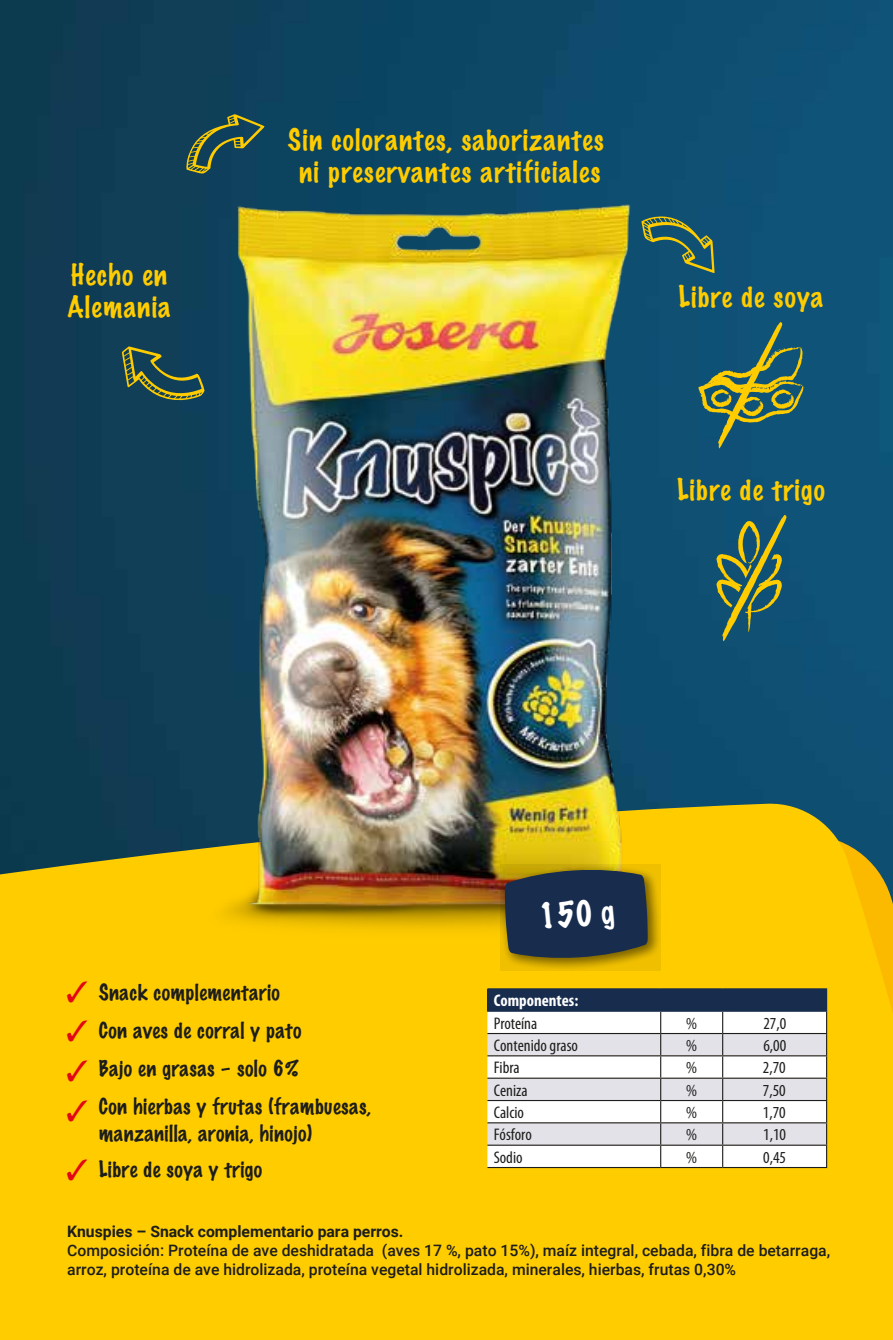
<style>
.page{position:relative;width:893px;height:1340px;background:#fff}
.page>*{position:absolute;margin:0;border:0;box-sizing:border-box;transform-origin:0 0}
.t1{font:100 31.72px "Marker Felt";color:#fff}
.t2{font:100 27px/32.2px "Marker Felt";letter-spacing:.045em;color:#fc0}
.t3{font:100 20.25px/27px "Marker Felt";letter-spacing:.025em;color:#1d1d1b}
.t4{font:condensed 16.88px "Myriad Pro";color:#1d1d1b}
.t5{font:700 condensed 16.88px "Myriad Pro";color:#fff}
.t6{font:500 15.75px/18.9px "Roboto";color:#1d1d1b}
.t7{font:700 15.75px "Roboto";color:#1d1d1b}
.s1{color:#e30613}
</style>
<div class="page">
<img style="left:0;top:0;width:893px;height:802px">
<div style="left:0;top:802px;width:893px;height:537px;background:#fc0"></div>
<svg style="left:122px;top:346px;width:35px;height:55px;background:#485f42"></svg>
<svg style="left:186px;top:114px;width:79px;height:2px"></svg>
<img style="left:157px;top:116px;width:538px;height:841px">
<svg style="left:500px;top:864px;width:161px;height:107px;background:#d2a802"></svg>
<svg style="left:505px;top:869px;width:143px;height:89px;background:#283745"></svg>
<svg style="left:641px;top:216px;width:74px;height:57px;background:#3a655e"></svg>
<hr style="left:487px;top:1166px;width:174px;height:2px;background:#1d1d1b">
<hr style="left:661px;top:1166px;width:62px;height:2px;background:#1d1d1b">
<hr style="left:723px;top:1166px;width:104px;height:2px;background:#1d1d1b">
<hr style="left:487px;top:988px;width:174px;height:1px;background:#182d4d">
<hr style="left:661px;top:988px;width:62px;height:1px;background:#182d4d">
<hr style="left:723px;top:988px;width:104px;height:1px;background:#182d4d">
<svg style="left:487px;top:989px;width:340px;height:177px"></svg>
<hr style="left:487px;top:1010px;width:174px;height:1px;background:#182d4d">
<hr style="left:661px;top:1010px;width:62px;height:1px;background:#182d4d">
<hr style="left:723px;top:1010px;width:104px;height:1px;background:#182d4d">
<svg style="left:716px;top:515px;width:70px;height:126px;background:#476d59"></svg>
<svg style="left:698px;top:322px;width:107px;height:126px;background:#406b5e"></svg>
<h2 class="t2" style="left:67px;top:258px;width:105px">Hecho en<br>Alemania</h2>
<h2 class="t2" style="left:288px;top:123px;width:317px;text-align:center">Sin colorantes, saborizantes ni preservantes artificiales</h2>
<h2 class="t2" style="left:678px;top:281px;width:146px">Libre de soya</h2>
<h2 class="t2" style="left:677px;top:473px;width:149px">Libre de trigo</h2>
<h1 class="t1" style="left:537px;top:891px;width:77px;rotate:-4deg">150 g</h1>
<p class="t3" style="left:66px;top:978px;width:215px"><span class="s1">✓</span> Snack complementario</p>
<p class="t3" style="left:66px;top:1016px;width:237px"><span class="s1">✓</span> Con aves de corral y pato</p>
<p class="t3" style="left:66px;top:1054px;width:234px"><span class="s1">✓</span> Bajo en grasas – solo 6%</p>
<p class="t3" style="left:99px;top:1092px;width:274px;text-indent:-33px"><span class="s1">✓</span> Con hierbas y frutas (frambuesas, manzanilla, aronia, hinojo)</p>
<p class="t3" style="left:66px;top:1155px;width:197px"><span class="s1">✓</span> Libre de soya y trigo</p>
<p class="t5" style="left:494px;top:990px;width:86px">Componentes:</p>
<p class="t4" style="left:494px;top:1012px;width:45px">Proteína</p>
<p class="t4" style="left:686px;top:1012px;width:12px">%</p>
<p class="t4" style="left:763px;top:1012px;width:24px">27,0</p>
<p class="t4" style="left:494px;top:1035px;width:86px">Contenido graso</p>
<p class="t4" style="left:686px;top:1035px;width:12px">%</p>
<p class="t4" style="left:763px;top:1035px;width:24px">6,00</p>
<p class="t4" style="left:494px;top:1057px;width:27px">Fibra</p>
<p class="t4" style="left:686px;top:1057px;width:12px">%</p>
<p class="t4" style="left:763px;top:1057px;width:24px">2,70</p>
<p class="t4" style="left:494px;top:1079px;width:35px">Ceniza</p>
<p class="t4" style="left:686px;top:1079px;width:12px">%</p>
<p class="t4" style="left:763px;top:1079px;width:24px">7,50</p>
<p class="t4" style="left:494px;top:1102px;width:32px">Calcio</p>
<p class="t4" style="left:686px;top:1102px;width:12px">%</p>
<p class="t4" style="left:763px;top:1102px;width:24px">1,70</p>
<p class="t4" style="left:494px;top:1124px;width:40px">Fósforo</p>
<p class="t4" style="left:686px;top:1124px;width:12px">%</p>
<p class="t4" style="left:763px;top:1124px;width:24px">1,10</p>
<p class="t4" style="left:494px;top:1146px;width:30px">Sodio</p>
<p class="t4" style="left:686px;top:1146px;width:12px">%</p>
<p class="t4" style="left:763px;top:1146px;width:24px">0,45</p>
<p class="t7" style="left:67px;top:1220px;width:338px">Knuspies – Snack complementario para perros.</p>
<p class="t6" style="left:67px;top:1240px;width:765px">Composición: Proteína de ave deshidratada (aves 17 %, pato 15%), maíz integral, cebada, fibra de betarraga, arroz, proteína de ave hidrolizada, proteína vegetal hidrolizada, minerales, hierbas, frutas 0,30%</p>
</div>
